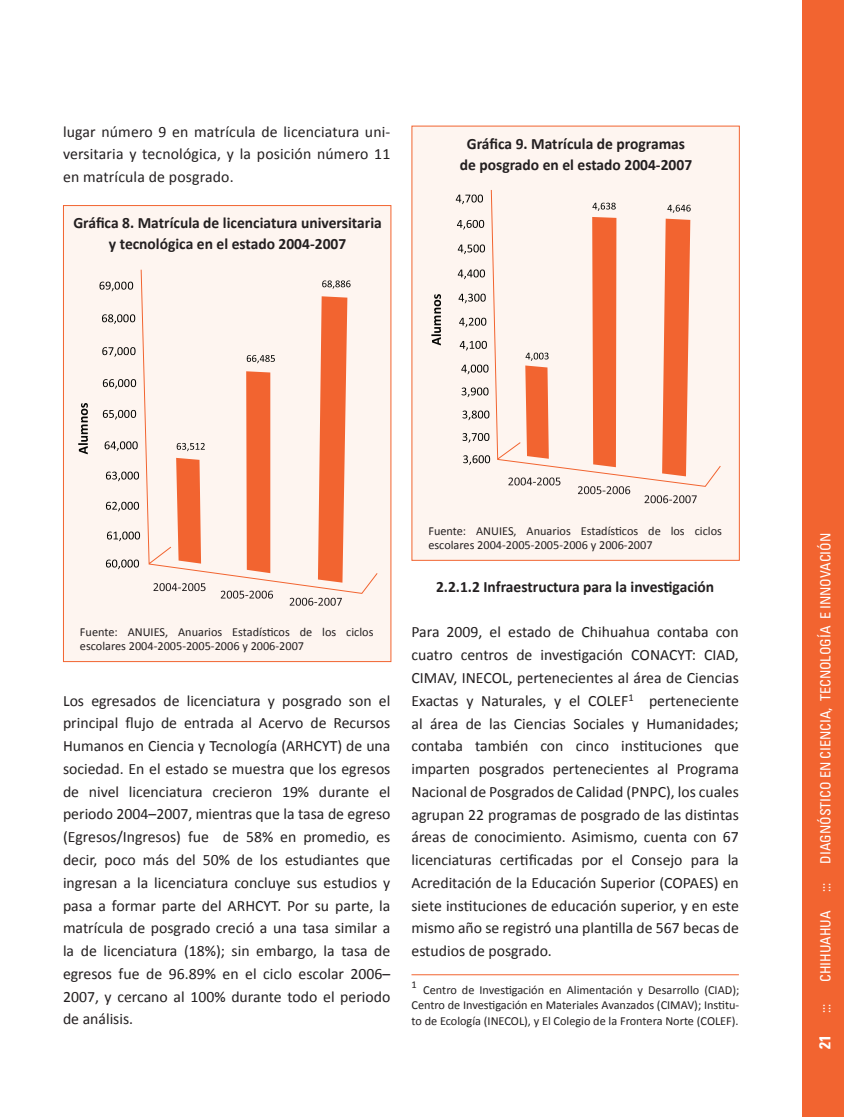
<style>
.page{position:relative;width:844px;height:1117px;background:#fff}
.page>*{position:absolute;margin:0;border:0;box-sizing:border-box;transform-origin:0 0}
.t1{font:15.75px/22.8px "Calibri";color:#231f20;text-align:justify}
.t2{font:700 15.75px/21px "Calibri";color:#231f20;text-align:center}
.t3{font:700 condensed 15.75px "Univers LT";color:#fff}
.t4{font:condensed 14px "Univers LT";color:#fff}
.t5{font:12.25px/14px "Calibri";color:#231f20}
</style>
<div class="page">
<div style="left:801px;top:0;width:42px;height:1116px;background:#f26430"></div>
<div style="left:63px;top:205px;width:328px;height:456px;background:#fef5f0;border:1px solid #f26430"></div>
<div style="left:411px;top:126px;width:328px;height:434px;background:#fef5f0"></div>
<hr style="left:411px;top:974px;width:327px;height:1px;background:#f26430">
<svg style="left:106px;top:501px;width:33px;height:10px"></svg>
<svg style="left:107px;top:531px;width:33px;height:10px"></svg>
<svg style="left:106px;top:559px;width:33px;height:10px"></svg>
<svg style="left:106px;top:471px;width:33px;height:10px"></svg>
<svg style="left:105px;top:441px;width:33px;height:10px"></svg>
<svg style="left:102px;top:314px;width:33px;height:10px"></svg>
<svg style="left:103px;top:410px;width:33px;height:9px"></svg>
<svg style="left:103px;top:379px;width:33px;height:9px"></svg>
<svg style="left:102px;top:347px;width:33px;height:9px"></svg>
<svg style="left:99px;top:281px;width:34px;height:10px"></svg>
<svg style="left:78px;top:403px;width:10px;height:51px"></svg>
<svg style="left:221px;top:594px;width:52px;height:4px"></svg>
<svg style="left:289px;top:597px;width:53px;height:8px"></svg>
<svg style="left:140px;top:269px;width:238px;height:325px"></svg>
<svg style="left:176px;top:458px;width:25px;height:105px;background:#f37243"></svg>
<div style="left:246px;top:371px;width:24px;height:202px;background:#f26430"></div>
<svg style="left:318px;top:296px;width:29px;height:286px;background:#f3784a"></svg>
<svg style="left:463px;top:455px;width:27px;height:10px"></svg>
<svg style="left:462px;top:433px;width:27px;height:9px"></svg>
<svg style="left:462px;top:410px;width:27px;height:10px"></svg>
<svg style="left:461px;top:387px;width:27px;height:10px"></svg>
<svg style="left:461px;top:364px;width:27px;height:10px"></svg>
<svg style="left:459px;top:341px;width:28px;height:9px"></svg>
<svg style="left:459px;top:317px;width:27px;height:10px"></svg>
<svg style="left:458px;top:293px;width:27px;height:10px"></svg>
<svg style="left:457px;top:269px;width:28px;height:10px"></svg>
<svg style="left:457px;top:244px;width:28px;height:10px"></svg>
<svg style="left:457px;top:220px;width:27px;height:9px"></svg>
<svg style="left:455px;top:194px;width:28px;height:10px"></svg>
<svg style="left:431px;top:294px;width:10px;height:51px"></svg>
<svg style="left:578px;top:487px;width:52px;height:7px"></svg>
<svg style="left:644px;top:495px;width:52px;height:8px"></svg>
<svg style="left:490px;top:190px;width:231px;height:297px"></svg>
<svg style="left:525px;top:352px;width:23px;height:106px;background:#ee7a4f"></svg>
<div style="left:592px;top:217px;width:24px;height:250px;background:#f26430"></div>
<svg style="left:662px;top:205px;width:28px;height:271px;background:#f27c51"></svg>
<p class="t1" style="left:63px;top:119px;width:329px">lugar número 9 en matrícula de licenciatura uni&shy;versitaria y tecnológica, y la posición número 11 en matrícula de posgrado.</p>
<p class="t2" style="left:73px;top:212px;width:310px">Gráfica 8. Matrícula de licenciatura universitaria y tecnológica en el estado 2004-2007</p>
<p class="t2" style="left:460px;top:132px;width:234px">Gráfica 9. Matrícula de programas de posgrado en el estado 2004-2007</p>
<p class="t5" style="left:80px;top:624px;width:295px">Fuente: ANUIES, Anuarios Estadísticos de los ciclos escolares 2004-2005-2005-2006 y 2006-2007</p>
<p class="t1" style="left:63px;top:688px;width:329px">Los egresados de licenciatura y posgrado son el principal flujo de entrada al Acervo de Recursos Humanos en Ciencia y Tecnología (ARHCYT) de una sociedad. En el estado se muestra que los egresos de nivel licenciatura crecieron 19% durante el periodo 2004–2007, mientras que la tasa de egreso (Egresos/Ingresos) fue de 58% en promedio, es decir, poco más del 50% de los estudiantes que ingresan a la licenciatura concluye sus estudios y pasa a formar parte del ARHCYT. Por su parte, la matrícula de posgrado creció a una tasa similar a la de licenciatura (18%); sin embargo, la tasa de egresos fue de 96.89% en el ciclo escolar 2006– 2007, y cercano al 100% durante todo el periodo de análisis.</p>
<p class="t5" style="left:428px;top:523px;width:295px">Fuente: ANUIES, Anuarios Estadísticos de los ciclos escolares 2004-2005-2005-2006 y 2006-2007</p>
<p class="t2" style="left:436px;top:575px;width:279px">2.2.1.2 Infraestructura para la investigación</p>
<p class="t1" style="left:411px;top:620px;width:329px">Para 2009, el estado de Chihuahua contaba con cuatro centros de investigación CONACYT: CIAD, CIMAV, INECOL, pertenecientes al área de Ciencias Exactas y Naturales, y el COLEF<sup>1</sup> perteneciente al área de las Ciencias Sociales y Humanidades; contaba también con cinco instituciones que imparten posgrados pertenecientes al Programa Nacional de Posgrados de Calidad (PNPC), los cuales agrupan 22 programas de posgrado de las distintas áreas de conocimiento. Asimismo, cuenta con 67 licenciaturas certificadas por el Consejo para la Acreditación de la Educación Superior (COPAES) en siete instituciones de educación superior, y en este mismo año se registró una plantilla de 567 becas de estudios de posgrado.</p>
<p class="t5" style="left:411px;top:980px;width:329px;line-height:15.8px;text-align:justify"><sup>1</sup> Centro de Investigación en Alimentación y Desarrollo (CIAD); Centro de Investigación en Materiales Avanzados (CIMAV); Institu&shy;to de Ecología (INECOL), y El Colegio de la Frontera Norte (COLEF).</p>
<p class="t4" style="left:816px;top:863px;width:332px;rotate:-90deg">DIAGNÓSTICO EN CIENCIA, TECNOLOGÍA E INNOVACIÓN</p>
<p class="t4" style="left:816px;top:891px;width:11px;rotate:-90deg">:::</p>
<p class="t4" style="left:816px;top:981px;width:73px;rotate:-90deg">CHIHUAHUA</p>
<p class="t4" style="left:816px;top:1013px;width:11px;rotate:-90deg">:::</p>
<p class="t3" style="left:814px;top:1048px;width:15px;rotate:-90deg">21</p>
</div>
